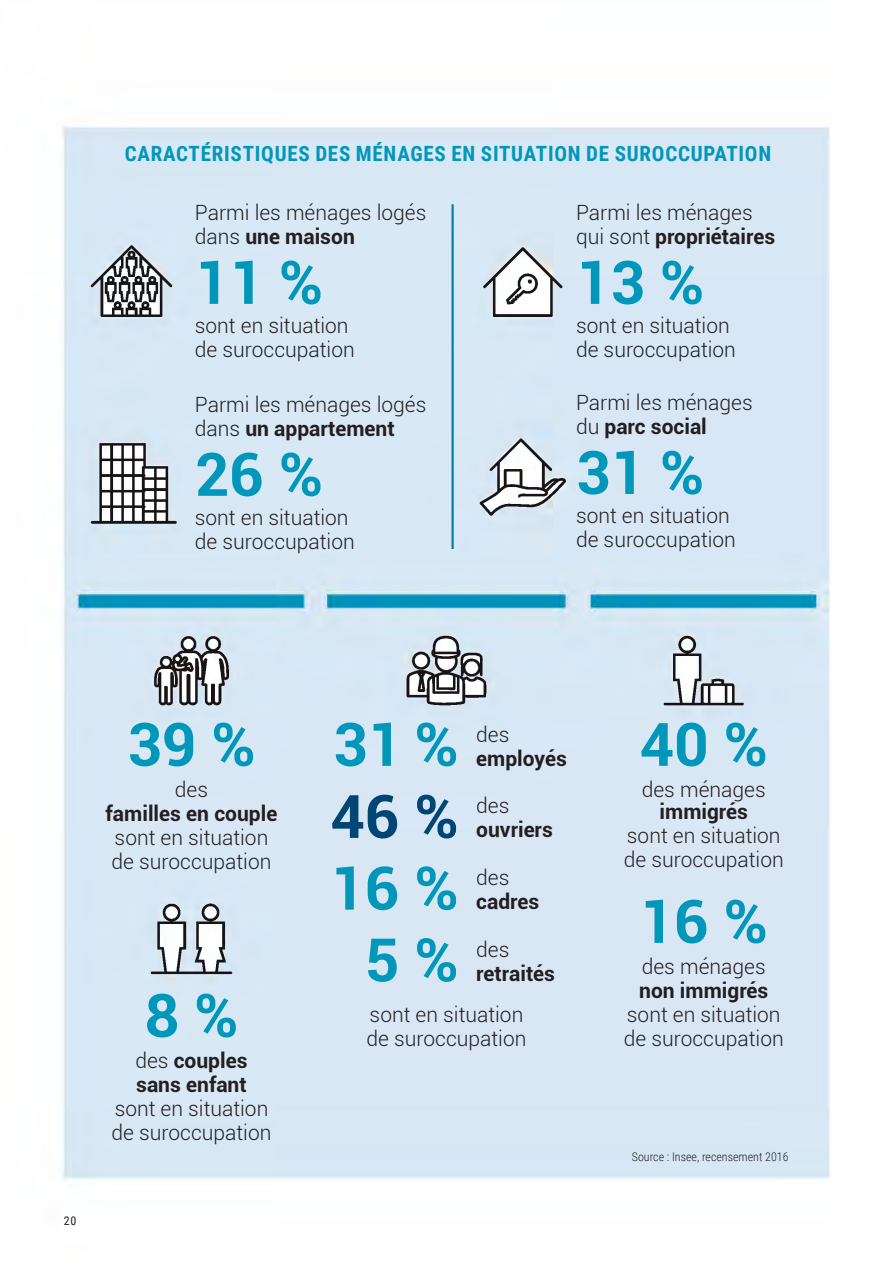
<style>
.page{position:relative;width:893px;height:1263px;background:#fff}
.page>*{position:absolute;margin:0;border:0;box-sizing:border-box;transform-origin:0 0}
.t1{font:700 60px "Roboto";color:#0097bb}
.t2{font:700 60px "Roboto";color:#004674}
.t3{font:300 21px/24px "Roboto";color:#231f20}
.t4{font:700 21px/24px "Roboto";color:#231f20}
.t5{font:700 21px "Roboto Condensed";letter-spacing:.035em;color:#0097bb}
.t6{font:300 12px "Roboto Condensed";color:#231f20}
.t7{font:12px "Roboto Condensed";color:#231f20}
.s1{font-weight:700}
.s2{font-weight:300}
</style>
<div class="page">
<div style="left:61px;top:126px;width:769px;height:1055px;background:#d8e7f5"></div>
<p class="t5" style="left:125px;top:139px;width:648px">CARACTÉRISTIQUES DES MÉNAGES EN SITUATION DE SUROCCUPATION</p>
<p class="t3" style="left:195px;top:200px;width:233px">Parmi les ménages logés dans <span class="s1">une maison</span></p>
<h1 class="t1" style="left:195px;top:240px;width:130px">11 %</h1>
<p class="t3" style="left:195px;top:313px;width:161px">sont en situation de suroccupation</p>
<p class="t3" style="left:195px;top:392px;width:233px">Parmi les ménages logés dans <span class="s1">un appartement</span></p>
<h1 class="t1" style="left:195px;top:432px;width:130px">26 %</h1>
<p class="t3" style="left:195px;top:505px;width:161px">sont en situation de suroccupation</p>
<p class="t3" style="left:576px;top:200px;width:201px">Parmi les ménages qui sont <span class="s1">propriétaires</span></p>
<h1 class="t1" style="left:576px;top:240px;width:130px">13 %</h1>
<p class="t3" style="left:576px;top:313px;width:161px">sont en situation de suroccupation</p>
<p class="t3" style="left:576px;top:390px;width:178px">Parmi les ménages du <span class="s1">parc social</span></p>
<h1 class="t1" style="left:576px;top:430px;width:130px">31 %</h1>
<p class="t3" style="left:576px;top:503px;width:161px">sont en situation de suroccupation</p>
<h1 class="t1" style="left:127px;top:702px;width:130px">39 %</h1>
<p class="t3" style="left:175px;top:777px;width:35px">des</p>
<p class="t4" style="left:106px;top:800px;width:173px">familles en couple</p>
<p class="t3" style="left:112px;top:825px;width:161px">sont en situation de suroccupation</p>
<p class="t7" style="left:64px;top:1212px;width:14px">20</p>
<h1 class="t1" style="left:145px;top:973px;width:95px">8 %</h1>
<p class="t4" style="left:135px;top:1047px;width:114px"><span class="s2">des</span> couples sans enfant</p>
<p class="t3" style="left:112px;top:1096px;width:161px">sont en situation de suroccupation</p>
<h1 class="t1" style="left:333px;top:702px;width:127px">31 %</h1>
<p class="t3" style="left:476px;top:721px;width:35px">des</p>
<p class="t4" style="left:476px;top:745px;width:92px">employés</p>
<h1 class="t2" style="left:330px;top:774px;width:130px">46 %</h1>
<p class="t3" style="left:476px;top:793px;width:35px">des</p>
<p class="t4" style="left:476px;top:817px;width:78px">ouvriers</p>
<h1 class="t1" style="left:330px;top:846px;width:130px">16 %</h1>
<p class="t3" style="left:476px;top:865px;width:35px">des</p>
<p class="t4" style="left:476px;top:889px;width:64px">cadres</p>
<h1 class="t1" style="left:365px;top:918px;width:95px">5 %</h1>
<p class="t3" style="left:476px;top:936px;width:35px">des</p>
<p class="t4" style="left:476px;top:960px;width:80px">retraités</p>
<p class="t3" style="left:367px;top:1002px;width:161px">sont en situation de suroccupation</p>
<h1 class="t1" style="left:640px;top:702px;width:130px">40 %</h1>
<p class="t3" style="left:642px;top:777px;width:125px">des ménages</p>
<p class="t4" style="left:660px;top:799px;width:90px">immigrés</p>
<p class="t3" style="left:624px;top:823px;width:161px">sont en situation de suroccupation</p>
<h1 class="t1" style="left:640px;top:879px;width:130px">16 %</h1>
<p class="t3" style="left:642px;top:954px;width:125px">des ménages</p>
<p class="t4" style="left:639px;top:977px;width:131px">non immigrés</p>
<p class="t3" style="left:624px;top:1002px;width:161px">sont en situation de suroccupation</p>
<p class="t6" style="left:632px;top:1149px;width:158px">Source : Insee, recensement 2016</p>
</div>
